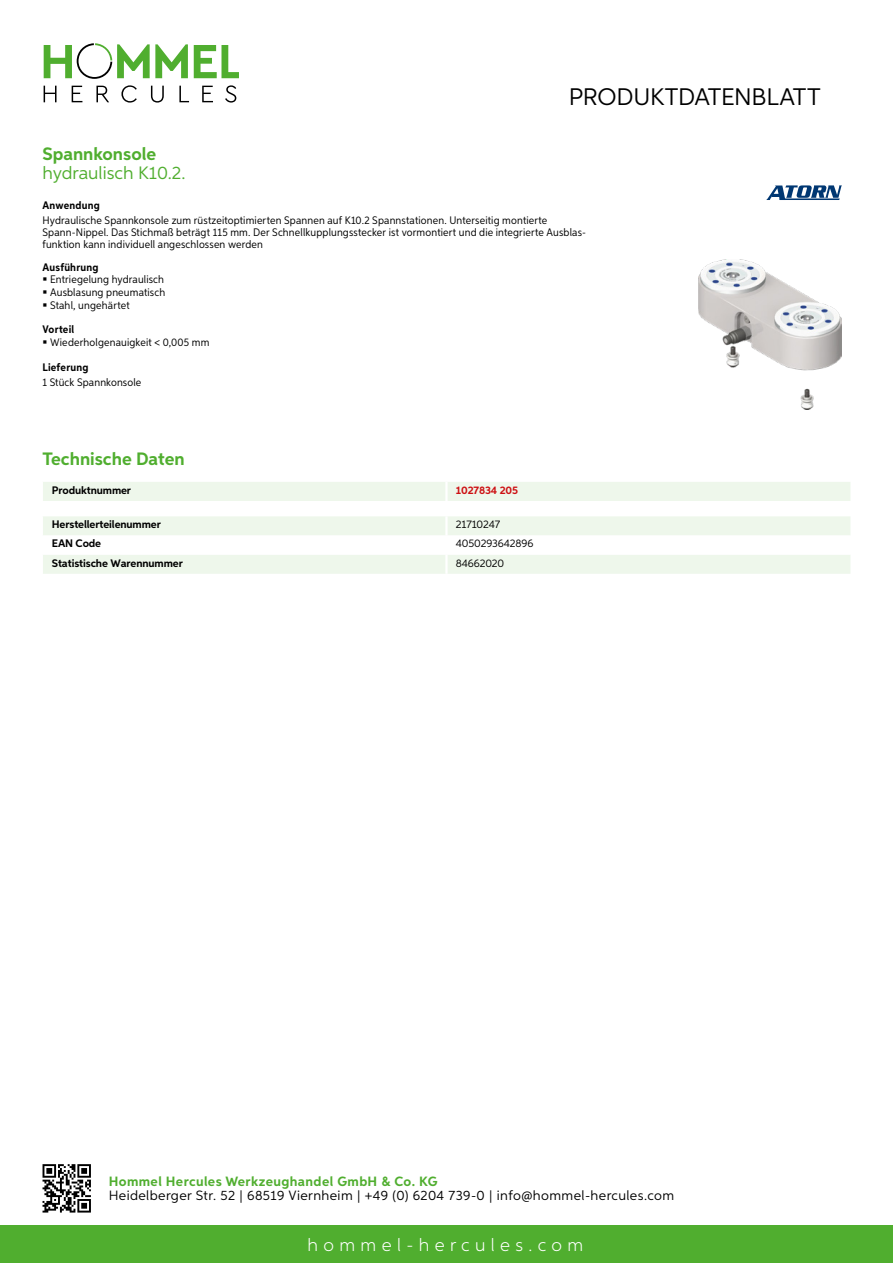
<style>
.page{position:relative;width:893px;height:1263px;background:#fff}
.page>*{position:absolute;margin:0;border:0;box-sizing:border-box;transform-origin:0 0}
.t1{font:24px "Aspira";letter-spacing:-.01em;color:#000}
.t2{font:700 18px "Aspira";color:#50ae2f}
.t3{font:300 18px "Aspira";letter-spacing:.3em;color:#fff}
.t4{font:18px "Aspira";color:#50ae2f}
.t5{font:13.5px "Aspira";letter-spacing:.03em;color:#000}
.t6{font:700 13.5px "Aspira";letter-spacing:.03em;color:#50ae2f}
.t7{font:10.95px/12px "Aspira Nar";letter-spacing:.015em;color:#000}
.t8{font:700 10.95px "Aspira";letter-spacing:-.01em;color:#000}
.t9{font:700 10.95px "Aspira Nar";letter-spacing:.02em;color:#000}
.t10{font:10.95px "Aspira";letter-spacing:-.01em;color:#000}
.t11{font:700 10.95px "Aspira";letter-spacing:-.01em;color:#cd1013}
</style>
<div class="page">
<div style="left:0;top:1226px;width:893px;height:37px;background:#50ae2f"></div>
<svg style="left:43px;top:1164px;width:48px;height:48px"></svg>
<svg style="left:194px;top:45px;width:45px;height:33px"></svg>
<svg style="left:44px;top:43px;width:144px;height:36px"></svg>
<svg style="left:44px;top:86px;width:13px;height:16px"></svg>
<svg style="left:72px;top:86px;width:10px;height:16px"></svg>
<svg style="left:96px;top:86px;width:13px;height:16px"></svg>
<svg style="left:121px;top:85px;width:16px;height:18px"></svg>
<svg style="left:151px;top:86px;width:13px;height:17px"></svg>
<svg style="left:179px;top:86px;width:10px;height:16px"></svg>
<svg style="left:202px;top:86px;width:11px;height:16px"></svg>
<svg style="left:225px;top:85px;width:11px;height:18px"></svg>
<div style="left:43px;top:482px;width:807px;height:19px;background:#eef7eb"></div>
<hr style="left:445px;top:482px;width:3px;height:19px;background:#fff">
<svg style="left:43px;top:516px;width:807px;height:58px"></svg>
<hr style="left:445px;top:555px;width:3px;height:19px;background:#fff">
<img style="left:698px;top:259px;width:144px;height:150px">
<svg style="left:766px;top:185px;width:76px;height:15px"></svg>
<h1 class="t1" style="left:569px;top:82px;width:253px">Produktdatenblatt</h1>
<h2 class="t2" style="left:43px;top:142px;width:115px">Spannkonsole</h2>
<h2 class="t4" style="left:43px;top:162px;width:144px">hydraulisch K10.2.</h2>
<p class="t9" style="left:43px;top:199px;width:59px">Anwendung</p>
<p class="t7" style="left:43px;top:214px;width:545px">Hydraulische Spannkonsole zum rüstzeitoptimierten Spannen auf K10.2 Spannstationen. Unterseitig montierte<br>Spann-Nippel. Das Stichmaß beträgt 115 mm. Der Schnellkupplungsstecker ist vormontiert und die integrierte Ausblas&shy;funktion kann individuell angeschlossen werden</p>
<p class="t9" style="left:43px;top:260px;width:58px">Ausführung</p>
<p class="t7" style="left:50px;top:273px;width:117px;line-height:12.8px;text-align:justify">Entriegelung hydraulisch Ausblasung pneumatisch Stahl, ungehärtet</p>
<p class="t9" style="left:43px;top:323px;width:33px">Vorteil</p>
<p class="t7" style="left:50px;top:336px;width:161px">Wiederholgenauigkeit &lt; 0,005 mm</p>
<p class="t9" style="left:43px;top:361px;width:47px">Lieferung</p>
<p class="t7" style="left:43px;top:376px;width:100px">1 Stück Spannkonsole</p>
<h2 class="t2" style="left:43px;top:448px;width:144px">Technische Daten</h2>
<p class="t8" style="left:52px;top:483px;width:81px">Produktnummer</p>
<p class="t11" style="left:456px;top:483px;width:64px">1027834 205</p>
<p class="t8" style="left:52px;top:518px;width:111px">Herstellerteilenummer</p>
<p class="t10" style="left:456px;top:518px;width:46px">21710247</p>
<p class="t8" style="left:52px;top:537px;width:51px">EAN Code</p>
<p class="t10" style="left:456px;top:537px;width:79px">4050293642896</p>
<p class="t8" style="left:52px;top:556px;width:132px">Statistische Warennummer</p>
<p class="t10" style="left:456px;top:556px;width:50px">84662020</p>
<p class="t6" style="left:109px;top:1172px;width:330px">Hommel Hercules Werkzeughandel GmbH &amp; Co. KG</p>
<p class="t5" style="left:109px;top:1187px;width:567px">Heidelberger Str. 52 | 68519 Viernheim | +49 (0) 6204 739-0 | info@hommel-hercules.com</p>
<h2 class="t3" style="left:307px;top:1234px;width:277px">hommel-hercules.com</h2>
</div>
